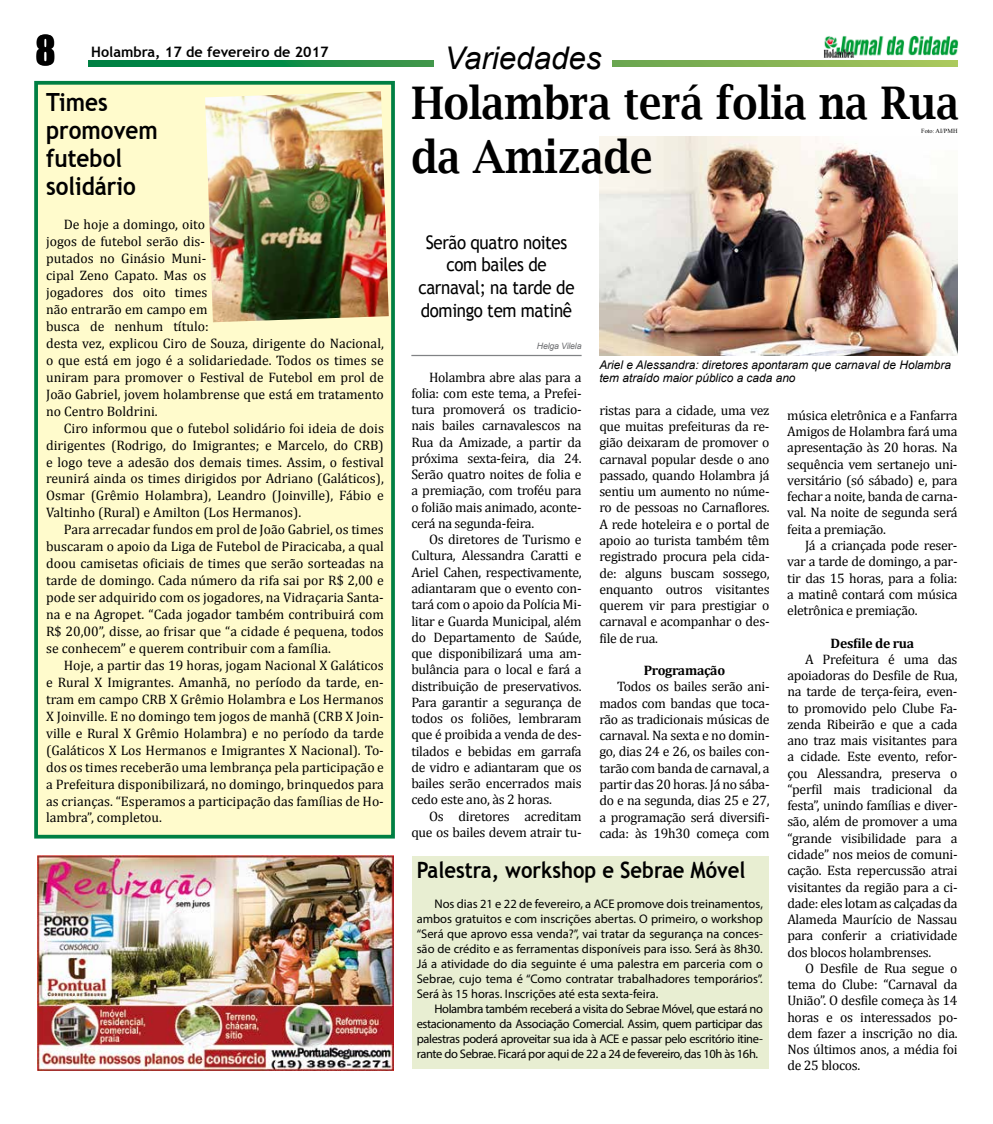
<style>
.page{position:relative;width:993px;height:1124px;background:#fff}
.page>*{position:absolute;margin:0;border:0;box-sizing:border-box;transform-origin:0 0}
.t1{font:600 45px/54px "Lucida Bright";color:#000;scale:.9 1}
.t2{font:37.5px "Impact";color:#000}
.t3{font:italic 31.25px "Arial";color:#000}
.t4{font:700 25px/28.2px "Trebuchet MS";color:#000;scale:.9 1}
.t5{font:700 22.5px "Trebuchet MS";color:#000;scale:.9 1}
.t6{font:18.75px/22.5px "Trebuchet MS";letter-spacing:-.02em;color:#000;text-align:center;scale:.9 1}
.t7{font:700 14.38px "Trebuchet MS";color:#000}
.t8{font:13.75px/16.2px "Cambria";letter-spacing:-.015em;color:#000;text-align:justify}
.t9{font:700 13.75px "Cambria";letter-spacing:-.02em;color:#000}
.t10{font:12.5px/15px "Myriad Pro";letter-spacing:-.02em;color:#000;text-align:justify}
.t11{font:italic 11.88px/13.1px "Arial";color:#000}
.t12{font:italic 8.75px "Arial";letter-spacing:-.02em;color:#6d6e71}
.t13{font:6.25px "Times New Roman";color:#000}
</style>
<div class="page">
<svg style="left:89px;top:60px;width:868px;height:7px;background:#4ea04e"></svg>
<img style="left:823px;top:35px;width:135px;height:23px">
<div style="left:434px;top:40px;width:177px;height:35px;background:#fff"></div>
<hr style="left:411px;top:355px;width:170px;height:1px;background:#808285">
<img style="left:599px;top:136px;width:358px;height:219px">
<div style="left:34px;top:80px;width:361px;height:759px;background:#fffbcc"></div>
<img style="left:37px;top:855px;width:356px;height:215px">
<img style="left:205px;top:91px;width:183px;height:231px">
<div style="left:412px;top:856px;width:356px;height:213px;background:#e8eed2"></div>
<h2 class="t2" style="left:35px;top:21px;width:22px">8</h2>
<p class="t7" style="left:91px;top:43px;width:239px">Holambra, 17 de fevereiro de 2017</p>
<h3 class="t3" style="left:444px;top:38px;width:158px">Variedades</h3>
<h3 class="t4" style="left:46px;top:88px;width:126px">Times promovem futebol solidário</h3>
<p class="t8" style="left:46px;top:216px;width:339px;line-height:17px;text-align:left;text-indent:18px">De hoje a domingo, oito<br>jogos de futebol serão dis-<br>putados no Ginásio Muni-<br>cipal Zeno Capato. Mas os<br>jogadores dos oito times<br>não entrarão em campo em<br>busca de nenhum título:<br>desta vez, explicou Ciro de Souza, dirigente do Nacional, o que está em jogo é a solidariedade. Todos os times se uniram para promover o Festival de Futebol em prol de João Gabriel, jovem holambrense que está em tratamento no Centro Boldrini.</p>
<p class="t8" style="left:46px;top:419px;width:339px;line-height:17px;text-indent:18px">Ciro informou que o futebol solidário foi ideia de dois dirigentes (Rodrigo, do Imigrantes; e Marcelo, do CRB) e logo teve a adesão dos demais times. Assim, o festival reunirá ainda os times dirigidos por Adriano (Galáticos), Osmar (Grêmio Holambra), Leandro (Joinville), Fábio e Valtinho (Rural) e Amilton (Los Hermanos).</p>
<p class="t8" style="left:46px;top:521px;width:339px;line-height:17px;text-indent:18px">Para arrecadar fundos em prol de João Gabriel, os times buscaram o apoio da Liga de Futebol de Piracicaba, a qual doou camisetas oficiais de times que serão sorteadas na tarde de domingo. Cada número da rifa sai por R$ 2,00 e pode ser adquirido com os jogadores, na Vidraçaria Santa&shy;na e na Agropet. “Cada jogador também contribuirá com R$ 20,00”, disse, ao frisar que “a cidade é pequena, todos se conhecem” e querem contribuir com a família.</p>
<p class="t8" style="left:46px;top:656px;width:339px;line-height:17px;text-indent:18px">Hoje, a partir das 19 horas, jogam Nacional X Galáticos e Rural X Imigrantes. Amanhã, no período da tarde, en&shy;tram em campo CRB X Grêmio Holambra e Los Hermanos X Joinville. E no domingo tem jogos de manhã (CRB X Join&shy;ville e Rural X Grêmio Holambra) e no período da tarde (Galáticos X Los Hermanos e Imigrantes X Nacional). To&shy;dos os times receberão uma lembrança pela participação e a Prefeitura disponibilizará, no domingo, brinquedos para as crianças. “Esperamos a participação das famílias de Ho&shy;lambra”, completou.</p>
<h1 class="t1" style="left:411px;top:76px;width:609px">Holambra terá folia na Rua da Amizade</h1>
<p class="t13" style="left:920px;top:127px;width:38px">Foto: AI/PMH</p>
<h3 class="t6" style="left:418px;top:231px;width:175px">Serão quatro noites com bailes de carnaval; na tarde de domingo tem matinê</h3>
<p class="t12" style="left:536px;top:340px;width:46px">Helga Vilela</p>
<p class="t8" style="left:411px;top:368px;width:172px;text-indent:18px">Holambra abre alas para a folia: com este tema, a Prefei&shy;tura promoverá os tradicio&shy;nais bailes carnavalescos na Rua da Amizade, a partir da próxima sexta-feira, dia 24.<br>Serão quatro noites de folia e a premiação, com troféu para o folião mais animado, aconte&shy;cerá na segunda-feira.</p>
<p class="t8" style="left:411px;top:531px;width:172px;text-indent:18px">Os diretores de Turismo e Cultura, Alessandra Caratti e Ariel Cahen, respectivamente, adiantaram que o evento con&shy;tará com o apoio da Polícia Mi&shy;litar e Guarda Municipal, além do Departamento de Saúde, que disponibilizará uma am&shy;bulância para o local e fará a distribuição de preservativos.<br>Para garantir a segurança de todos os foliões, lembraram que é proibida a venda de des&shy;tilados e bebidas em garrafa de vidro e adiantaram que os bailes serão encerrados mais cedo este ano, às 2 horas.</p>
<p class="t8" style="left:411px;top:807px;width:172px;text-align:right">Os diretores acreditam que os bailes devem atrair tu-</p>
<p class="t11" style="left:599px;top:358px;width:353px">Ariel e Alessandra: diretores apontaram que carnaval de Holambra tem atraído maior público a cada ano</p>
<p class="t8" style="left:599px;top:402px;width:172px">ristas para a cidade, uma vez que muitas prefeituras da re&shy;gião deixaram de promover o carnaval popular desde o ano passado, quando Holambra já sentiu um aumento no núme&shy;ro de pessoas no Carnaflores.<br>A rede hoteleira e o portal de apoio ao turista também têm registrado procura pela cida&shy;de: alguns buscam sossego, enquanto outros visitantes querem vir para prestigiar o carnaval e acompanhar o des&shy;file de rua.</p>
<p class="t9" style="left:643px;top:660px;width:83px">Programação</p>
<p class="t8" style="left:599px;top:678px;width:172px;text-indent:18px">Todos os bailes serão ani&shy;mados com bandas que toca&shy;rão as tradicionais músicas de carnaval. Na sexta e no domin&shy;go, dias 24 e 26, os bailes con&shy;tarão com banda de carnaval, a partir das 20 horas. Já no sába&shy;do e na segunda, dias 25 e 27, a programação será diversifi&shy;cada: às 19h30 começa com</p>
<p class="t8" style="left:787px;top:407px;width:172px">música eletrônica e a Fanfarra Amigos de Holambra fará uma apresentação às 20 horas. Na sequência vem sertanejo uni&shy;versitário (só sábado) e, para fechar a noite, banda de carna&shy;val. Na noite de segunda será feita a premiação.</p>
<p class="t8" style="left:787px;top:537px;width:172px;text-indent:18px">Já a criançada pode reser&shy;var a tarde de domingo, a par&shy;tir das 15 horas, para a folia: a matinê contará com música eletrônica e premiação.</p>
<p class="t9" style="left:830px;top:633px;width:85px">Desfile de rua</p>
<p class="t8" style="left:787px;top:651px;width:172px;text-indent:18px">A Prefeitura é uma das apoiadoras do Desfile de Rua, na tarde de terça-feira, even&shy;to promovido pelo Clube Fa&shy;zenda Ribeirão e que a cada ano traz mais visitantes para a cidade. Este evento, refor&shy;çou Alessandra, preserva o “perfil mais tradicional da festa”, unindo famílias e diver&shy;são, além de promover a uma “grande visibilidade para a cidade” nos meios de comuni&shy;cação. Esta repercussão atrai visitantes da região para a ci&shy;dade: eles lotam as calçadas da Alameda Maurício de Nassau para conferir a criatividade dos blocos holambrenses.</p>
<p class="t8" style="left:787px;top:959px;width:172px;text-indent:18px">O Desfile de Rua segue o tema do Clube: “Carnaval da União”. O desfile começa às 14 horas e os interessados po&shy;dem fazer a inscrição no dia.<br>Nos últimos anos, a média foi de 25 blocos.</p>
<h3 class="t5" style="left:416px;top:855px;width:366px">Palestra, workshop e Sebrae Móvel</h3>
<p class="t10" style="left:416px;top:895px;width:347px;text-indent:18px">Nos dias 21 e 22 de fevereiro, a ACE promove dois treinamentos, ambos gratuitos e com inscrições abertas. O primeiro, o workshop “Será que aprovo essa venda?”, vai tratar da segurança na conces&shy;são de crédito e as ferramentas disponíveis para isso. Será às 8h30.<br>Já a atividade do dia seguinte é uma palestra em parceria com o Sebrae, cujo tema é “Como contratar trabalhadores temporários”.<br>Será às 15 horas. Inscrições até esta sexta-feira.</p>
<p class="t10" style="left:416px;top:1000px;width:347px;text-indent:18px">Holambra também receberá a visita do Sebrae Móvel, que estará no estacionamento da Associação Comercial. Assim, quem participar das palestras poderá aproveitar sua ida à ACE e passar pelo escritório itine&shy;rante do Sebrae. Ficará por aqui de 22 a 24 de fevereiro, das 10h às 16h.</p>
</div>
